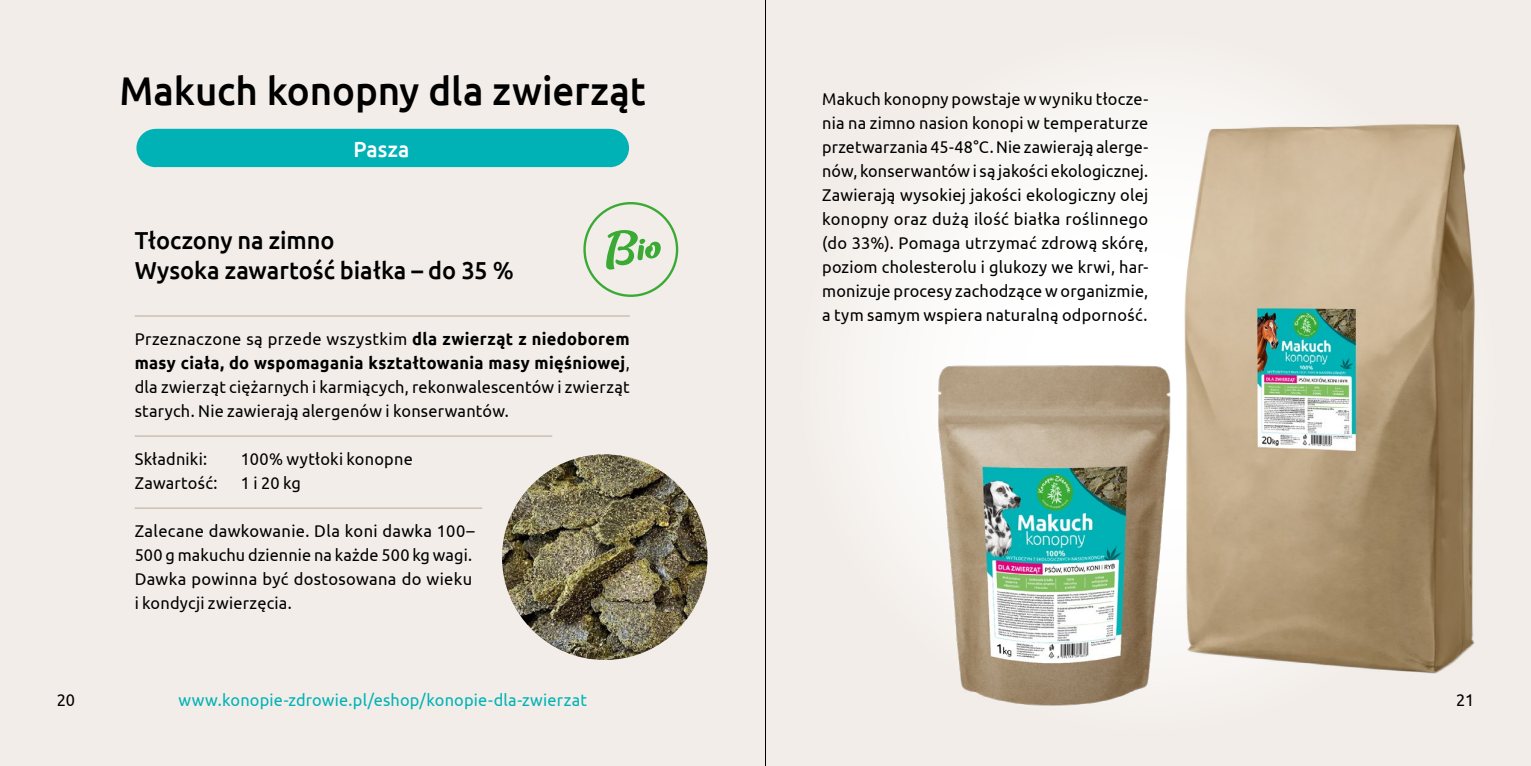
<style>
.page{position:relative;width:1531px;height:766px;background:#fff}
.page>*{position:absolute;margin:0;border:0;box-sizing:border-box;transform-origin:0 0}
.t1{font:500 40px "Ubuntu";letter-spacing:-.005em;color:#000;scale:.96 1}
.t2{font:500 24.5px/30px "Ubuntu";color:#000;scale:.96 1}
.t3{font:500 22px "Ubuntu";letter-spacing:.01em;color:#fff;scale:.96 1}
.t4{font:17px/24px "Ubuntu";letter-spacing:.015em;color:#000;text-align:justify;scale:.96 1}
.t5{font:17px/24px "Ubuntu";letter-spacing:.015em;color:#000;text-align:justify}
.t6{font:17px "Ubuntu";letter-spacing:.015em;color:#00b2b6;scale:.96 1}
.s1{font-weight:700}
</style>
<div class="page">
<div style="left:0;top:0;width:1531px;height:765px;background:#f2ede8"></div>
<div style="left:794px;top:28px;width:708px;height:709px;background:linear-gradient(to bottom,#f9f7f4,#f4f0ec);border-radius:50%"></div>
<img style="left:1166px;top:105px;width:325px;height:581px">
<hr style="left:135px;top:315px;width:495px;height:1px;background:#c4b7a6">
<hr style="left:135px;top:435px;width:417px;height:1px;background:#c4b7a6">
<hr style="left:135px;top:507px;width:347px;height:1px;background:#c4b7a6">
<img style="left:932px;top:359px;width:249px;height:347px">
<svg style="left:583px;top:202px;width:95px;height:95px"></svg>
<div style="left:136px;top:129px;width:493px;height:38px;background:#00b2b6"></div>
<img style="left:502px;top:454px;width:205px;height:205px;border-radius:103px">
<hr style="left:765px;top:0;width:1px;height:765px;background:#000">
<h1 class="t1" style="left:119px;top:65px;width:550px">Makuch konopny dla zwierząt</h1>
<p class="t3" style="left:353px;top:135px;width:60px">Pasza</p>
<h2 class="t2" style="left:135px;top:224px;width:396px">Tłoczony na zimno<br>Wysoka zawartość białka – do 35 %</h2>
<p class="t5" style="left:135px;top:326px;width:497px">Przeznaczone są przede wszystkim <span class="s1">dla zwierząt z niedoborem masy ciała, do wspomagania kształtowania masy mięśniowej</span>, dla zwierząt ciężarnych i karmiących, rekonwalescentów i zwierząt starych. Nie zawierają alergenów i konserwantów.</p>
<p class="t4" style="left:135px;top:446px;width:77px">Składniki:</p>
<p class="t4" style="left:241px;top:446px;width:180px">100% wytłoki konopne</p>
<p class="t4" style="left:135px;top:470px;width:88px">Zawartość:</p>
<p class="t4" style="left:241px;top:470px;width:64px">1 i 20 kg</p>
<p class="t5" style="left:135px;top:518px;width:342px;text-align:left">Zalecane dawkowanie. Dla koni dawka 100– 500 g makuchu dziennie na każde 500 kg wagi.<br>Dawka powinna być dostosowana do wieku i kondycji zwierzęcia.</p>
<p class="t4" style="left:822px;top:86px;width:341px">Makuch konopny powstaje w wyniku tłocze&shy;nia na zimno nasion konopi w temperaturze przetwarzania 45-48°C. Nie zawierają alerge&shy;nów, konserwantów i są jakości ekologicznej.<br>Zawierają wysokiej jakości ekologiczny olej konopny oraz dużą ilość białka roślinnego (do 33%). Pomaga utrzymać zdrową skórę, poziom cholesterolu i glukozy we krwi, har&shy;monizuje procesy zachodzące w organizmie, a tym samym wspiera naturalną odporność.</p>
<p class="t4" style="left:57px;top:687px;width:21px">20</p>
<p class="t6" style="left:178px;top:690px;width:427px">www.konopie-zdrowie.pl/eshop/konopie-dla-zwierzat</p>
<p class="t4" style="left:1456px;top:687px;width:20px">21</p>
</div>
